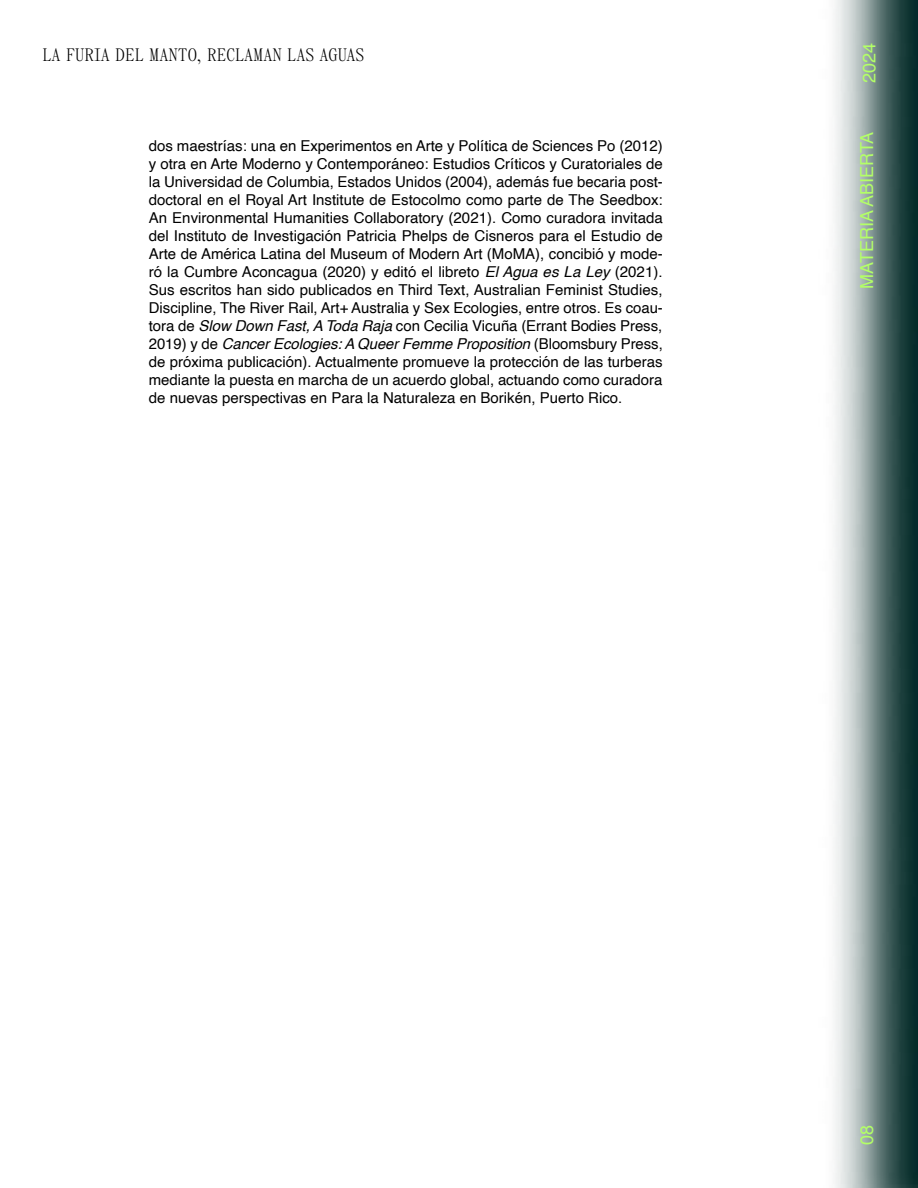
<style>
.page{position:relative;width:918px;height:1188px;background:#fff}
.page>*{position:absolute;margin:0;border:0;box-sizing:border-box;transform-origin:0 0}
.t1{font:18px "Panama";color:#000}
.t2{font:18px "Helvetica";color:#b3ff67}
.t3{font:15px/18px "Helvetica";color:#000;text-align:justify}
.s1{font-style:italic}
</style>
<div class="page">
<img style="left:835px;top:0;width:83px;height:1188px">
<p class="t1" style="left:43px;top:44px;width:323px">LA FURIA DEL MANTO, RECLAMAN LAS AGUAS</p>
<p class="t3" style="left:149px;top:137px;width:516px">dos maestrías: una en Experimentos en Arte y Política de Sciences Po (2012) y otra en Arte Moderno y Contemporáneo: Estudios Críticos y Curatoriales de la Universidad de Columbia, Estados Unidos (2004), además fue becaria post&shy;doctoral en el Royal Art Institute de Estocolmo como parte de The Seedbox:<br>An Environmental Humanities Collaboratory (2021). Como curadora invitada del Instituto de Investigación Patricia Phelps de Cisneros para el Estudio de Arte de América Latina del Museum of Modern Art (MoMA), concibió y mode&shy;ró la Cumbre Aconcagua (2020) y editó el libreto <span class="s1">El Agua es La Ley</span> (2021).<br>Sus escritos han sido publicados en Third Text, Australian Feminist Studies, Discipline, The River Rail, Art+ Australia y Sex Ecologies, entre otros. Es coau&shy;tora de <span class="s1">Slow Down Fast, A Toda Raja</span> con Cecilia Vicuña (Errant Bodies Press, 2019) y de <span class="s1">Cancer Ecologies: A Queer Femme Proposition</span> (Bloomsbury Press, de próxima publicación). Actualmente promueve la protección de las turberas mediante la puesta en marcha de un acuerdo global, actuando como curadora de nuevas perspectivas en Para la Naturaleza en Borikén, Puerto Rico.</p>
<p class="t2" style="left:855px;top:83px;width:42px;rotate:-90deg">2024</p>
<p class="t2" style="left:853px;top:289px;width:159px;rotate:-90deg">MATERIA ABIERTA</p>
<p class="t2" style="left:853px;top:1145px;width:22px;rotate:-90deg">08</p>
</div>
